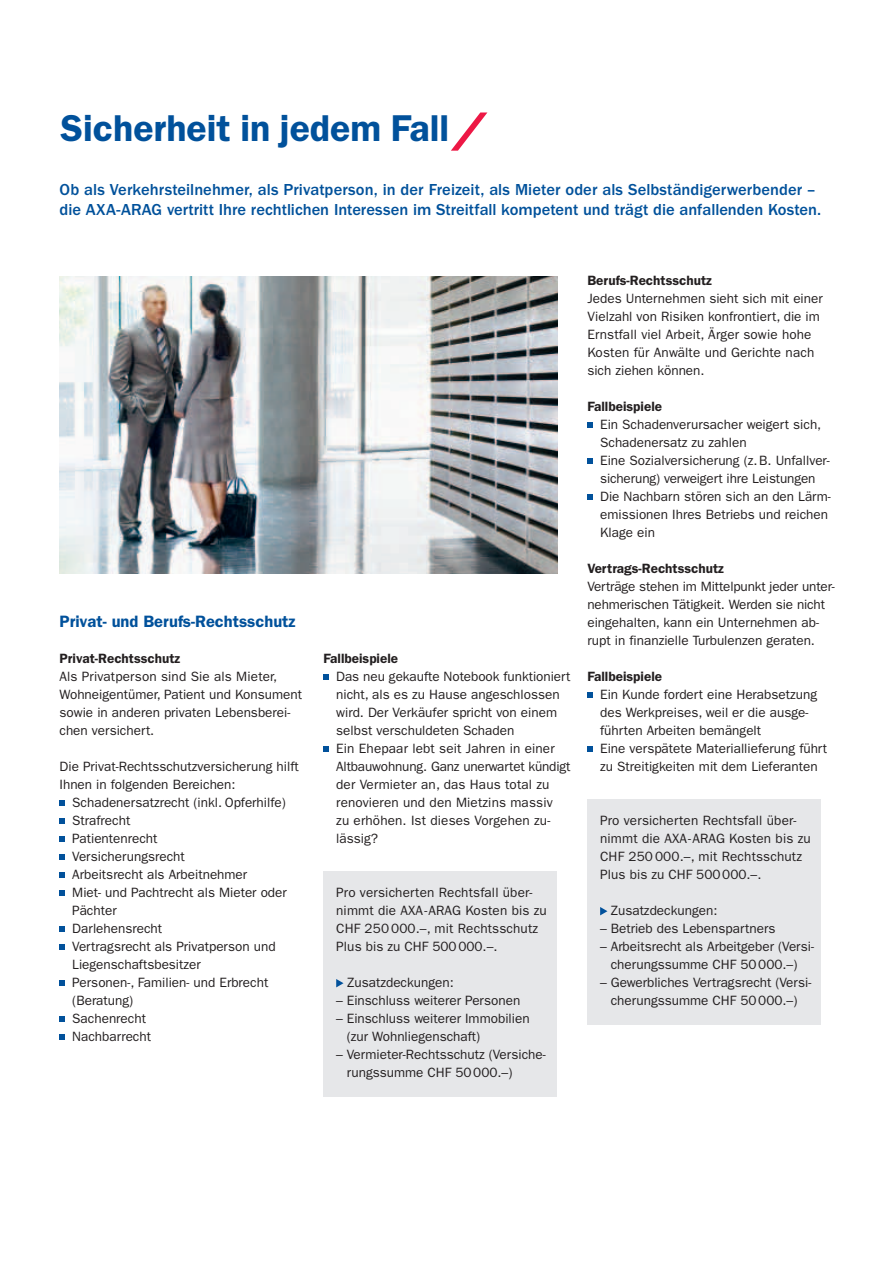
<style>
.page{position:relative;width:893px;height:1263px;background:#fff}
.page>*{position:absolute;margin:0;border:0;box-sizing:border-box;transform-origin:0 0}
.t1{font:600 37.5px "ITC Franklin Gothic Std";color:#01519b}
.t2{font:500 16.5px/19.5px "ITC Franklin Gothic Std";color:#01519b}
.t3{font:600 16.5px "ITC Franklin Gothic Std";color:#01519b}
.t4{font:13.5px/18px "ITC Franklin Gothic Std";color:#231f20}
.t5{font:600 13.5px "ITC Franklin Gothic Std";color:#231f20}
</style>
<div class="page">
<div style="left:587px;top:799px;width:234px;height:225px;background:#e6e7e9"></div>
<div style="left:323px;top:871px;width:234px;height:225px;background:#e6e7e9"></div>
<svg style="left:60px;top:800px;width:5px;height:6px"></svg>
<svg style="left:60px;top:818px;width:5px;height:6px"></svg>
<svg style="left:60px;top:836px;width:5px;height:6px"></svg>
<svg style="left:60px;top:854px;width:5px;height:6px"></svg>
<svg style="left:60px;top:872px;width:5px;height:6px"></svg>
<svg style="left:60px;top:890px;width:5px;height:6px"></svg>
<svg style="left:60px;top:926px;width:5px;height:6px"></svg>
<svg style="left:60px;top:944px;width:5px;height:6px"></svg>
<svg style="left:60px;top:980px;width:5px;height:6px"></svg>
<svg style="left:60px;top:1016px;width:5px;height:6px"></svg>
<svg style="left:60px;top:1034px;width:5px;height:6px"></svg>
<svg style="left:323px;top:674px;width:6px;height:6px"></svg>
<svg style="left:323px;top:746px;width:6px;height:6px"></svg>
<svg style="left:587px;top:422px;width:5px;height:6px"></svg>
<svg style="left:587px;top:458px;width:5px;height:6px"></svg>
<svg style="left:587px;top:494px;width:5px;height:6px"></svg>
<svg style="left:587px;top:692px;width:5px;height:6px"></svg>
<svg style="left:587px;top:746px;width:5px;height:6px"></svg>
<svg style="left:451px;top:112px;width:36px;height:39px"></svg>
<img style="left:60px;top:276px;width:497px;height:297px">
<svg style="left:336px;top:979px;width:8px;height:9px"></svg>
<svg style="left:600px;top:907px;width:8px;height:9px"></svg>
<h1 class="t1" style="left:61px;top:106px;width:390px">Sicherheit in jedem Fall</h1>
<p class="t2" style="left:60px;top:180px;width:763px">Ob als Verkehrsteilnehmer, als Privatperson, in der Freizeit, als Mieter oder als Selbständigerwerbender – die AXA-ARAG vertritt Ihre rechtlichen Interessen im Streitfall kompetent und trägt die anfallenden Kosten.</p>
<p class="t3" style="left:60px;top:612px;width:237px">Privat- und Berufs-Rechtsschutz</p>
<p class="t5" style="left:60px;top:651px;width:122px">Privat-Rechtsschutz</p>
<p class="t4" style="left:60px;top:668px;width:244px">Als Privatperson sind Sie als Mieter, Wohneigentümer, Patient und Konsument sowie in anderen privaten Lebensberei&shy;chen versichert.</p>
<p class="t4" style="left:60px;top:758px;width:241px">Die Privat-Rechtsschutzversicherung hilft<br>Ihnen in folgenden Bereichen:</p>
<p class="t4" style="left:72px;top:794px;width:216px">Schadenersatzrecht (inkl. Opferhilfe)<br>Strafrecht<br>Patientenrecht<br>Versicherungsrecht<br>Arbeitsrecht als Arbeitnehmer<br>Miet- und Pachtrecht als Mieter oder<br>Pächter<br>Darlehensrecht<br>Vertragsrecht als Privatperson und<br>Liegenschaftsbesitzer<br>Personen-, Familien- und Erbrecht (Beratung)<br>Sachenrecht<br>Nachbarrecht</p>
<p class="t5" style="left:323px;top:651px;width:76px">Fallbeispiele</p>
<p class="t4" style="left:336px;top:668px;width:236px">Das neu gekaufte Notebook funktioniert nicht, als es zu Hause angeschlossen wird. Der Verkäufer spricht von einem selbst verschuldeten Schaden<br>Ein Ehepaar lebt seit Jahren in einer Altbauwohnung. Ganz unerwartet kündigt der Vermieter an, das Haus total zu renovieren und den Mietzins massiv<br>zu erhöhen. Ist dieses Vorgehen zu&shy;lässig?</p>
<p class="t4" style="left:336px;top:884px;width:212px">Pro versicherten Rechtsfall über&shy;nimmt die AXA-ARAG Kosten bis zu<br>CHF 250 000.–, mit Rechtsschutz<br>Plus bis zu CHF 500 000.–.</p>
<p class="t4" style="left:347px;top:974px;width:108px">Zusatzdeckungen:</p>
<p class="t4" style="left:336px;top:992px;width:186px">– Einschluss weiterer Personen</p>
<p class="t4" style="left:347px;top:1010px;width:184px;text-indent:-11px">– Einschluss weiterer Immobilien (zur Wohnliegenschaft)</p>
<p class="t4" style="left:347px;top:1046px;width:200px;text-indent:-11px">– Vermieter-Rechtsschutz (Versiche&shy;rungssumme CHF 50 000.–)</p>
<p class="t5" style="left:587px;top:273px;width:126px">Berufs-Rechtsschutz</p>
<p class="t4" style="left:587px;top:290px;width:237px">Jedes Unternehmen sieht sich mit einer Vielzahl von Risiken konfrontiert, die im Ernstfall viel Arbeit, Ärger sowie hohe Kosten für Anwälte und Gerichte nach sich ziehen können.</p>
<p class="t5" style="left:587px;top:399px;width:76px">Fallbeispiele</p>
<p class="t4" style="left:600px;top:416px;width:232px">Ein Schadenverursacher weigert sich, Schadenersatz zu zahlen<br>Eine Sozialversicherung (z. B. Unfallver&shy;sicherung) verweigert ihre Leistungen Die Nachbarn stören sich an den Lärm&shy;emissionen Ihres Betriebs und reichen Klage ein</p>
<p class="t5" style="left:587px;top:561px;width:138px">Vertrags-Rechtsschutz</p>
<p class="t4" style="left:587px;top:578px;width:249px">Verträge stehen im Mittelpunkt jeder unter&shy;nehmerischen Tätigkeit. Werden sie nicht eingehalten, kann ein Unternehmen ab&shy;rupt in finanzielle Turbulenzen geraten.</p>
<p class="t5" style="left:587px;top:669px;width:76px">Fallbeispiele</p>
<p class="t4" style="left:600px;top:686px;width:229px">Ein Kunde fordert eine Herabsetzung des Werkpreises, weil er die ausge&shy;führten Arbeiten bemängelt<br>Eine verspätete Materiallieferung führt zu Streitigkeiten mit dem Lieferanten</p>
<p class="t4" style="left:600px;top:812px;width:212px">Pro versicherten Rechtsfall über&shy;nimmt die AXA-ARAG Kosten bis zu<br>CHF 250 000.–, mit Rechtsschutz<br>Plus bis zu CHF 500 000.–.</p>
<p class="t4" style="left:611px;top:902px;width:108px">Zusatzdeckungen:</p>
<p class="t4" style="left:600px;top:920px;width:177px">– Betrieb des Lebenspartners</p>
<p class="t4" style="left:600px;top:938px;width:215px;text-align:center">– Arbeitsrecht als Arbeitgeber (Versi&shy;cherungssumme CHF 50 000.–)</p>
<p class="t4" style="left:600px;top:974px;width:213px;text-align:center">– Gewerbliches Vertragsrecht (Versi&shy;cherungssumme CHF 50 000.–)</p>
</div>
